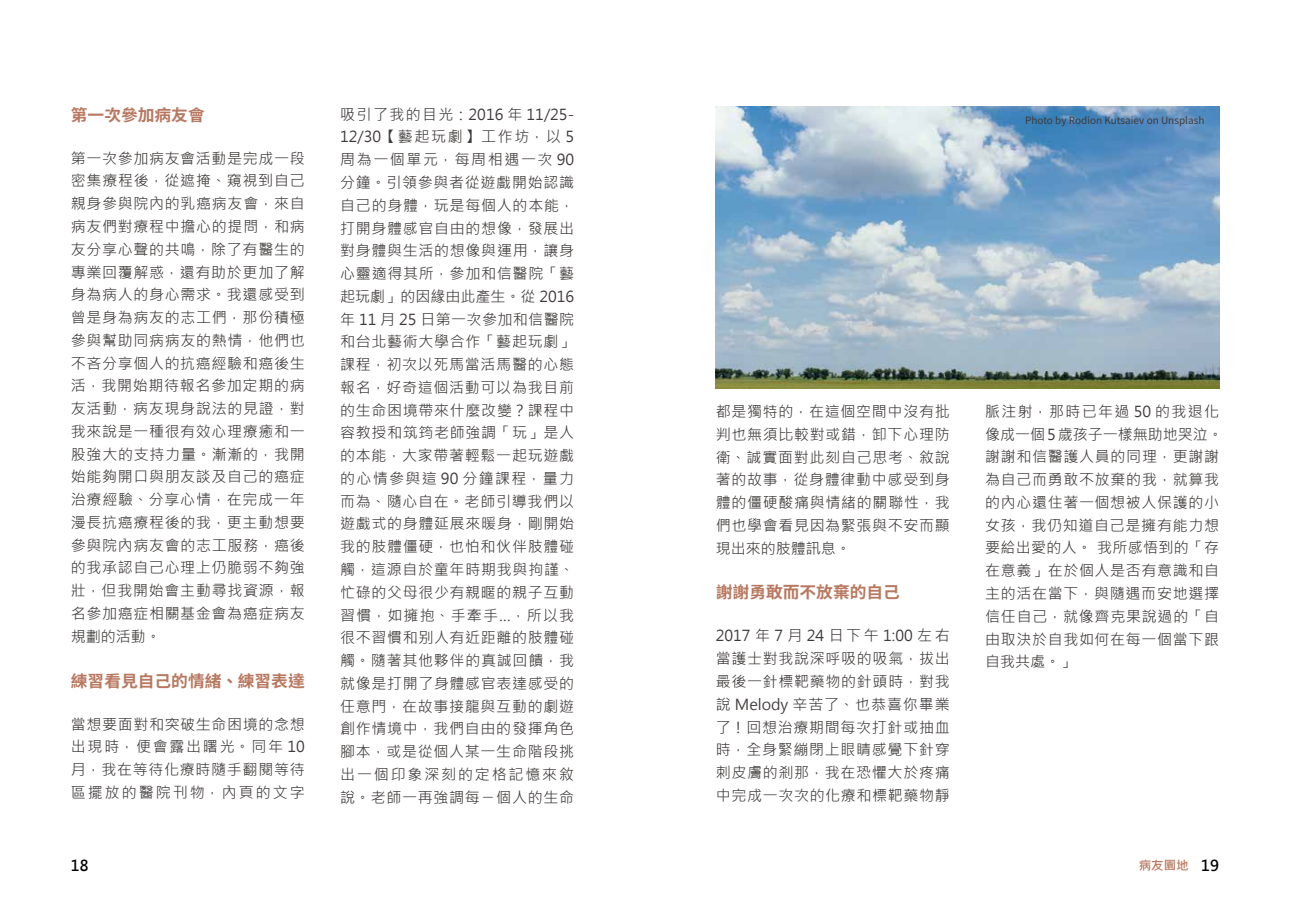
<style>
.page{position:relative;width:1290px;height:911px;background:#fff}
.page>*{position:absolute;margin:0;border:0;box-sizing:border-box;transform-origin:0 0}
.t1{font:700 16.25px "Noto Sans CJ Ktc";color:#b87860}
.t2{font:15px/22.8px "Microsoft Jheng Hei";letter-spacing:.045em;color:#3e3a39;text-align:justify}
.t3{font:700 15px "Microsoft Jheng Hei";color:#000}
.t4{font:700 12.5px "Microsoft Jheng Hei";color:#b87860}
.t5{font:10px "Noto Sans CJ Ktc";color:#3e3a39}
.s1{font-size:15px;color:#000}
</style>
<div class="page">
<img style="left:716px;top:106px;width:503px;height:283px">
<p class="t1" style="left:71px;top:105px;width:135px">第一次參加病友會</p>
<p class="t2" style="left:71px;top:147px;width:235px;text-align:left">第一次參加病友會活動是完成一段密集療程後，從遮掩、窺視到自己親身參與院內的乳癌病友會，來自病友們對療程中擔心的提問，和病友分享心聲的共鳴，除了有醫生的專業回覆解惑，還有助於更加了解身為病人的身心需求。我還感受到曾是身為病友的志工們，那份積極參與幫助同病病友的熱情，他們也不吝分享個人的抗癌經驗和癌後生活，我開始期待報名參加定期的病友活動，病友現身說法的見證，對我來說是一種很有效心理療癒和一股強大的支持力量。漸漸的，我開始能夠開口與朋友談及自己的癌症治療經驗、分享心情，在完成一年漫長抗癌療程後的我，更主動想要參與院內病友會的志工服務，癌後的我承認自己心理上仍脆弱不夠強壯，但我開始會主動尋找資源，報名參加癌症相關基金會為癌症病友規劃的活動。</p>
<p class="t1" style="left:71px;top:671px;width:235px">練習看見自己的情緒、練習表達</p>
<p class="t2" style="left:71px;top:713px;width:235px">當想要面對和突破生命困境的念想出現時，便會露出曙光。同年 10月，我在等待化療時隨手翻閱等待區擺放的醫院刊物，內頁的文字</p>
<p class="t2" style="left:340px;top:103px;width:235px">吸引了我的目光：2016 年 11/25- 12/30【藝起玩劇】工作坊，以 5周為一個單元，每周相遇一次 90分鐘。引領參與者從遊戲開始認識自己的身體，玩是每個人的本能，打開身體感官自由的想像，發展出對身體與生活的想像與運用，讓身心靈適得其所，參加和信醫院「藝起玩劇」的因緣由此產生。從 2016年 11 月 25 日第一次參加和信醫院和台北藝術大學合作「藝起玩劇」課程，初次以死馬當活馬醫的心態報名，好奇這個活動可以為我目前的生命困境帶來什麼改變？課程中容教授和筑筠老師強調「玩」是人的本能，大家帶著輕鬆一起玩遊戲的心情參與這 90 分鐘課程，量力而為、隨心自在。老師引導我們以遊戲式的身體延展來暖身，剛開始我的肢體僵硬，也怕和伙伴肢體碰觸，這源自於童年時期我與拘謹、忙碌的父母很少有親暱的親子互動習慣，如擁抱、手牽手…，所以我很不習慣和别人有近距離的肢體碰觸。隨著其他夥伴的真誠回饋，我就像是打開了身體感官表達感受的任意門，在故事接龍與互動的劇遊創作情境中，我們自由的發揮角色腳本，或是從個人某一生命階段挑出一個印象深刻的定格記憶來敘說。老師一再強調每ㄧ個人的生命</p>
<p class="t5" style="left:1025px;top:115px;width:181px">Photo by Rodion Kutsaiev on Unsplash</p>
<p class="t2" style="left:716px;top:400px;width:235px">都是獨特的，在這個空間中沒有批判也無須比較對或錯，卸下心理防衛、誠實面對此刻自己思考、敘說著的故事，從身體律動中感受到身體的僵硬酸痛與情緒的關聯性，我們也學會看見因為緊張與不安而顯現出來的肢體訊息。</p>
<p class="t1" style="left:716px;top:583px;width:186px">謝謝勇敢而不放棄的自己</p>
<p class="t2" style="left:716px;top:624px;width:235px">2017 年 7 月 24 日下午 1:00 左右當護士對我說深呼吸的吸氣，拔出最後一針標靶藥物的針頭時，對我說 Melody 辛苦了、也恭喜你畢業了！回想治療期間每次打針或抽血時，全身緊繃閉上眼睛感覺下針穿刺皮膚的剎那，我在恐懼大於疼痛中完成一次次的化療和標靶藥物靜</p>
<p class="t2" style="left:985px;top:400px;width:239px;text-align:left">脈注射，那時已年過 50 的我退化像成一個 5 歲孩子一樣無助地哭泣。謝謝和信醫護人員的同理，更謝謝為自己而勇敢不放棄的我，就算我的內心還住著一個想被人保護的小女孩，我仍知道自己是擁有能力想要給出愛的人。 我所感悟到的「存在意義」在於個人是否有意識和自主的活在當下，與隨遇而安地選擇信任自己，就像齊克果說過的「自由取決於自我如何在每一個當下跟自我共處。」</p>
<p class="t3" style="left:71px;top:856px;width:19px">18</p>
<p class="t4" style="left:1139px;top:857px;width:82px">病友園地 <span class="s1">19</span></p>
</div>
